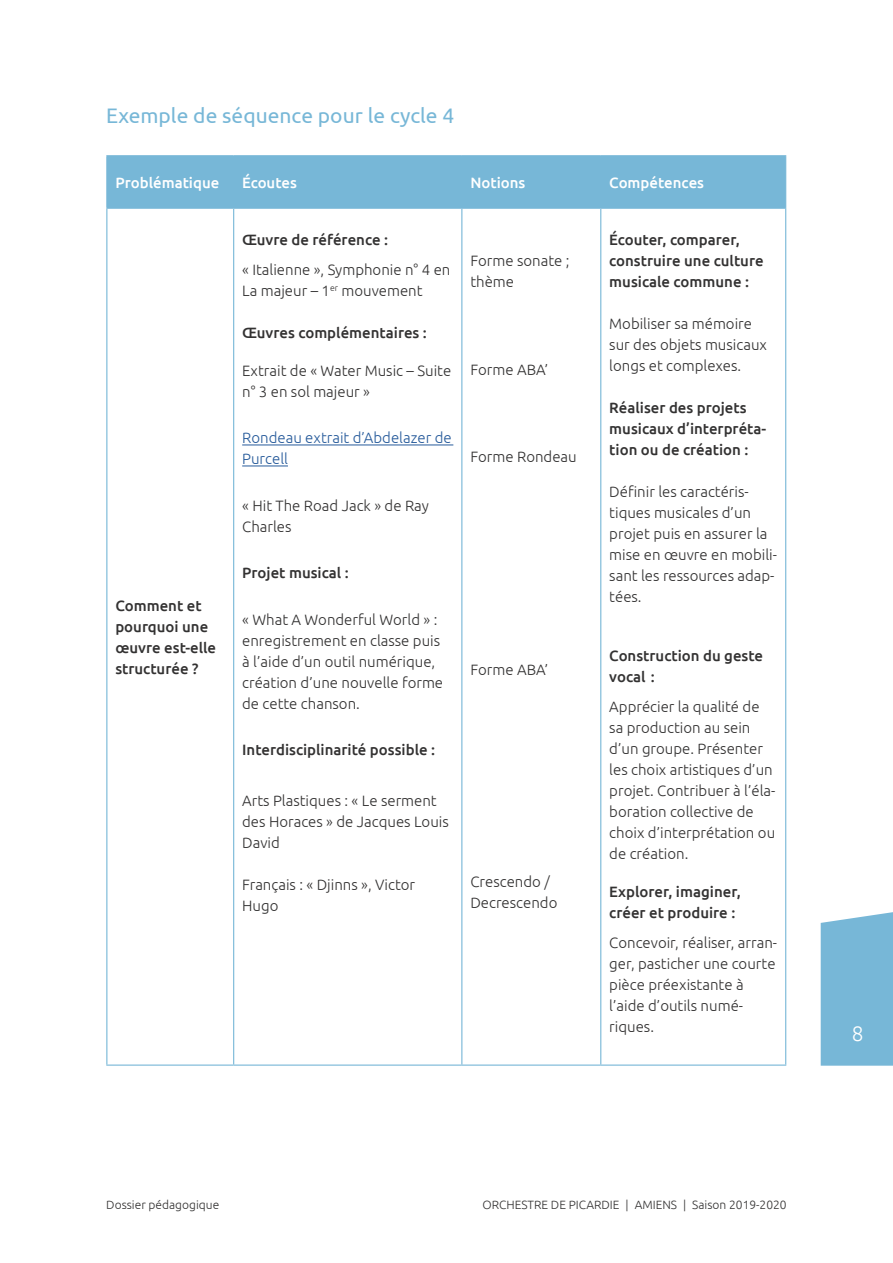
<style>
.page{position:relative;width:893px;height:1263px;background:#fff}
.page>*{position:absolute;margin:0;border:0;box-sizing:border-box;transform-origin:0 0}
.t1{font:21px "Ubuntu";color:#77b7d7}
.t2{font:300 21px "Ubuntu";color:#fff}
.t3{font:300 15px/21px "Ubuntu";color:#333232}
.t4{font:500 15px/21px "Ubuntu";color:#333232}
.t5{font:500 15px "Ubuntu";color:#fff}
.t6{font:300 15px/21px "Ubuntu";color:#275b9b}
.t7{font:300 12px "Ubuntu";color:#333232}
</style>
<div class="page">
<div style="left:821px;top:912px;width:72px;height:154px;background:#77b7d7"></div>
<div style="left:107px;top:156px;width:678px;height:52px;background:#77b7d7"></div>
<hr style="left:106px;top:155px;width:128px;height:1px;background:#77b7d7">
<hr style="left:106px;top:156px;width:1px;height:52px;background:#77b7d7">
<hr style="left:234px;top:155px;width:228px;height:1px;background:#77b7d7">
<hr style="left:233px;top:156px;width:1px;height:52px;background:#77b7d7">
<hr style="left:462px;top:155px;width:139px;height:1px;background:#77b7d7">
<hr style="left:461px;top:156px;width:1px;height:52px;background:#77b7d7">
<hr style="left:601px;top:155px;width:185px;height:1px;background:#77b7d7">
<hr style="left:600px;top:156px;width:1px;height:52px;background:#77b7d7">
<hr style="left:785px;top:156px;width:1px;height:52px;background:#77b7d7">
<hr style="left:106px;top:208px;width:128px;height:1px;background:#77b7d7">
<hr style="left:234px;top:208px;width:228px;height:1px;background:#77b7d7">
<hr style="left:462px;top:208px;width:139px;height:1px;background:#77b7d7">
<hr style="left:601px;top:208px;width:185px;height:1px;background:#77b7d7">
<hr style="left:106px;top:209px;width:1px;height:855px;background:#77b7d7">
<hr style="left:233px;top:209px;width:1px;height:855px;background:#77b7d7">
<hr style="left:461px;top:209px;width:1px;height:855px;background:#77b7d7">
<hr style="left:600px;top:209px;width:1px;height:855px;background:#77b7d7">
<hr style="left:785px;top:209px;width:1px;height:855px;background:#77b7d7">
<hr style="left:106px;top:1064px;width:128px;height:2px;background:#77b7d7">
<hr style="left:234px;top:1064px;width:228px;height:2px;background:#77b7d7">
<hr style="left:462px;top:1064px;width:139px;height:2px;background:#77b7d7">
<hr style="left:601px;top:1064px;width:185px;height:2px;background:#77b7d7">
<hr style="left:242px;top:444px;width:211px;height:1px;background:#275b9b">
<hr style="left:242px;top:465px;width:46px;height:1px;background:#275b9b">
<h1 class="t1" style="left:106px;top:102px;width:350px">Exemple de séquence pour le cycle 4</h1>
<p class="t5" style="left:115px;top:173px;width:105px">Problématique</p>
<p class="t5" style="left:242px;top:173px;width:56px">Écoutes</p>
<p class="t5" style="left:470px;top:173px;width:57px">Notions</p>
<p class="t5" style="left:609px;top:173px;width:96px">Compétences</p>
<p class="t4" style="left:115px;top:595px;width:102px">Comment et pourquoi une œuvre est-elle structurée ?</p>
<p class="t4" style="left:242px;top:229px;width:147px">Œuvre de référence :</p>
<p class="t3" style="left:242px;top:259px;width:210px">« Italienne », Symphonie n° 4 en<br>La majeur – 1<sup>er</sup> mouvement</p>
<p class="t4" style="left:242px;top:321px;width:186px">Œuvres complémentaires :</p>
<p class="t3" style="left:242px;top:360px;width:211px">Extrait de « Water Music – Suite n° 3 en sol majeur »</p>
<p class="t6" style="left:242px;top:427px;width:211px">Rondeau extrait d’Abdelazer de<br>Purcell</p>
<p class="t3" style="left:242px;top:495px;width:188px">« Hit The Road Jack » de Ray<br>Charles</p>
<p class="t4" style="left:242px;top:562px;width:108px">Projet musical :</p>
<p class="t3" style="left:242px;top:609px;width:202px">« What A Wonderful World » : enregistrement en classe puis à l’aide d’un outil numérique, création d’une nouvelle forme de cette chanson.</p>
<p class="t4" style="left:242px;top:739px;width:194px">Interdisciplinarité possible :</p>
<p class="t3" style="left:242px;top:790px;width:208px">Arts Plastiques : « Le serment des Horaces » de Jacques Louis<br>David</p>
<p class="t3" style="left:242px;top:874px;width:174px">Français : « Djinns », Victor<br>Hugo</p>
<p class="t3" style="left:470px;top:250px;width:101px">Forme sonate ; thème</p>
<p class="t3" style="left:470px;top:359px;width:80px">Forme ABA’</p>
<p class="t3" style="left:470px;top:446px;width:108px">Forme Rondeau</p>
<p class="t3" style="left:470px;top:658px;width:80px">Forme ABA’</p>
<p class="t3" style="left:470px;top:870px;width:89px">Crescendo /<br>Decrescendo</p>
<p class="t4" style="left:609px;top:229px;width:156px">Écouter, comparer, construire une culture musicale commune :</p>
<p class="t3" style="left:609px;top:313px;width:159px">Mobiliser sa mémoire sur des objets musicaux longs et complexes.</p>
<p class="t4" style="left:609px;top:397px;width:158px">Réaliser des projets musicaux d’interpréta&shy;tion ou de création :</p>
<p class="t3" style="left:609px;top:481px;width:169px">Définir les caractéris&shy;tiques musicales d’un projet puis en assurer la mise en œuvre en mobili&shy;sant les ressources adap&shy;tées.</p>
<p class="t4" style="left:609px;top:645px;width:155px">Construction du geste vocal :</p>
<p class="t3" style="left:609px;top:696px;width:168px">Apprécier la qualité de sa production au sein d’un groupe. Présenter les choix artistiques d’un projet. Contribuer à l’éla&shy;boration collective de choix d’interprétation ou de création.</p>
<p class="t4" style="left:609px;top:881px;width:133px">Explorer, imaginer, créer et produire :</p>
<p class="t3" style="left:609px;top:931px;width:169px">Concevoir, réaliser, arran&shy;ger, pasticher une courte pièce préexistante à l’aide d’outils numé&shy;riques.</p>
<p class="t7" style="left:106px;top:1197px;width:114px">Dossier pédagogique</p>
<p class="t7" style="left:482px;top:1197px;width:306px">ORCHESTRE DE PICARDIE | AMIENS | Saison 2019-2020</p>
<h1 class="t2" style="left:852px;top:1020px;width:13px">8</h1>
</div>
